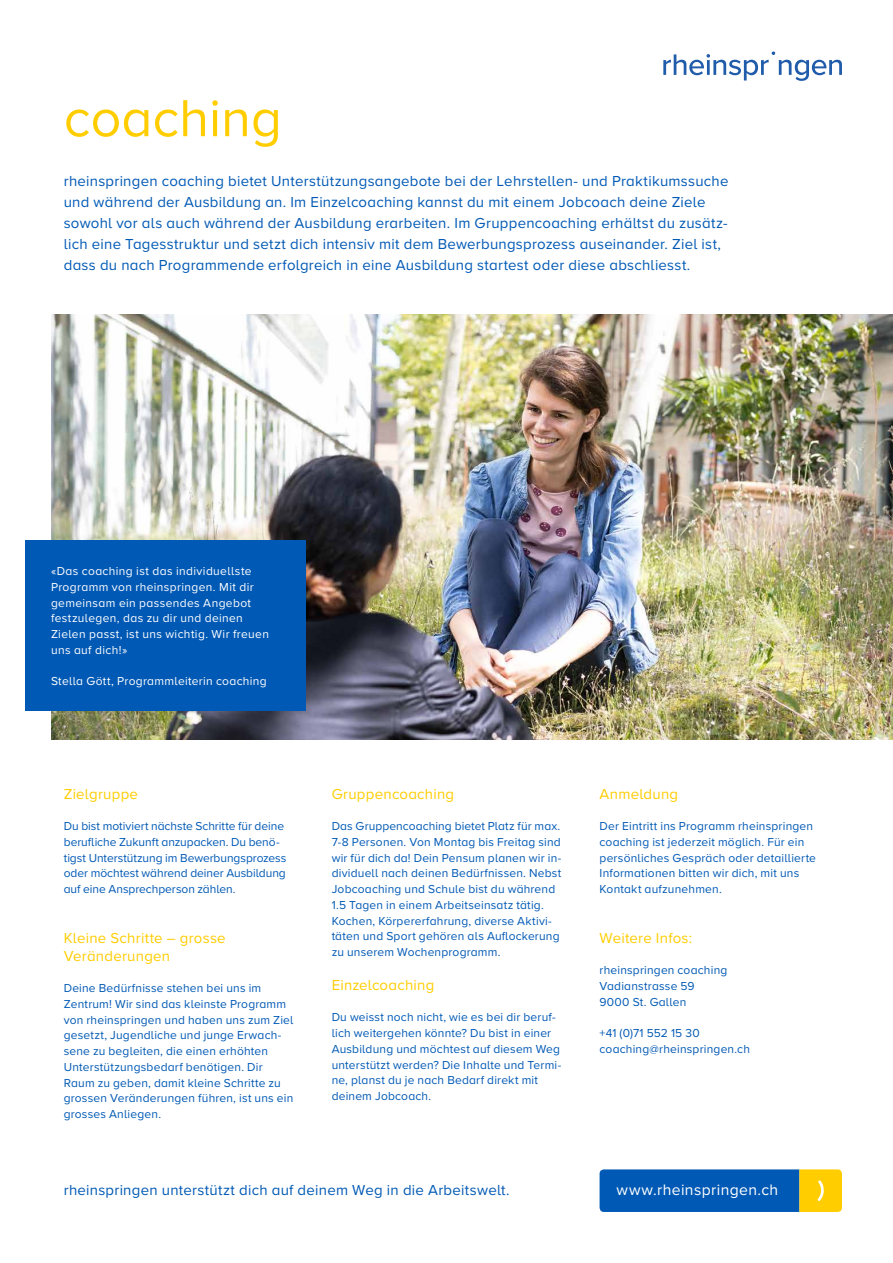
<style>
.page{position:relative;width:893px;height:1263px;background:#fff}
.page>*{position:absolute;margin:0;border:0;box-sizing:border-box;transform-origin:0 0}
.t1{font:54px "Proxima Nova A";color:#ffcd00}
.t2{font:15.75px "Proxima Nova A";letter-spacing:.025em;color:#fff}
.t3{font:15px/21px "Proxima Nova A";letter-spacing:.015em;color:#0059b5}
.t4{font:15px/18px "Proxima Nova A";letter-spacing:.015em;color:#ffcd00}
.t5{font:12px/15.8px "Proxima Nova A";letter-spacing:.015em;color:#0059b5}
.t6{font:12px/15.8px "Proxima Nova A";letter-spacing:.03em;color:#fff}
.t7{font:12px/15.8px "Proxima Nova A";letter-spacing:-.005em;color:#0059b5}
</style>
<div class="page">
<svg style="left:663px;top:51px;width:179px;height:30px"></svg>
<svg style="left:600px;top:1169px;width:242px;height:43px;background:#2e6f98"></svg>
<img style="left:51px;top:315px;width:842px;height:425px">
<div style="left:26px;top:540px;width:280px;height:171px;background:#0059b5"></div>
<h1 class="t1" style="left:64px;top:78px;width:220px">coaching</h1>
<p class="t3" style="left:64px;top:170px;width:666px">rheinspringen coaching bietet Unterstützungsangebote bei der Lehrstellen- und Praktikumssuche und während der Ausbildung an. Im Einzelcoaching kannst du mit einem Jobcoach deine Ziele sowohl vor als auch während der Ausbildung erarbeiten. Im Gruppencoaching erhältst du zusätz&shy;lich eine Tagesstruktur und setzt dich intensiv mit dem Bewerbungsprozess auseinander. Ziel ist, dass du nach Programmende erfolgreich in eine Ausbildung startest oder diese abschliesst.</p>
<p class="t6" style="left:51px;top:563px;width:219px">«Das coaching ist das individuellste<br>Programm von rheinspringen. Mit dir gemeinsam ein passendes Angebot festzulegen, das zu dir und deinen<br>Zielen passt, ist uns wichtig. Wir freuen uns auf dich!»</p>
<p class="t6" style="left:51px;top:673px;width:217px">Stella Gött, Programmleiterin coaching</p>
<p class="t4" style="left:64px;top:784px;width:76px">Zielgruppe</p>
<p class="t7" style="left:64px;top:818px;width:224px">Du bist motiviert nächste Schritte für deine berufliche Zukunft anzupacken. Du benö&shy;tigst Unterstützung im Bewerbungsprozess oder möchtest während deiner Ausbildung auf eine Ansprechperson zählen.</p>
<p class="t4" style="left:64px;top:928px;width:163px">Kleine Schritte – grosse<br>Veränderungen</p>
<p class="t5" style="left:64px;top:980px;width:231px">Deine Bedürfnisse stehen bei uns im Zentrum! Wir sind das kleinste Programm von rheinspringen und haben uns zum Ziel gesetzt, Jugendliche und junge Erwach&shy;sene zu begleiten, die einen erhöhten Unterstützungsbedarf benötigen. Dir Raum zu geben, damit kleine Schritte zu grossen Veränderungen führen, ist uns ein grosses Anliegen.</p>
<p class="t4" style="left:332px;top:784px;width:124px">Gruppencoaching</p>
<p class="t5" style="left:332px;top:818px;width:231px">Das Gruppencoaching bietet Platz für max.<br>7-8 Personen. Von Montag bis Freitag sind wir für dich da! Dein Pensum planen wir in&shy;dividuell nach deinen Bedürfnissen. Nebst Jobcoaching und Schule bist du während 1.5 Tagen in einem Arbeitseinsatz tätig.<br>Kochen, Körpererfahrung, diverse Aktivi&shy;täten und Sport gehören als Auflockerung zu unserem Wochenprogramm.</p>
<p class="t4" style="left:332px;top:975px;width:104px">Einzelcoaching</p>
<p class="t5" style="left:332px;top:1009px;width:231px">Du weisst noch nicht, wie es bei dir beruf&shy;lich weitergehen könnte? Du bist in einer Ausbildung und möchtest auf diesem Weg unterstützt werden? Die Inhalte und Termi&shy;ne, planst du je nach Bedarf direkt mit deinem Jobcoach.</p>
<p class="t3" style="left:64px;top:1179px;width:447px">rheinspringen unterstützt dich auf deinem Weg in die Arbeitswelt.</p>
<p class="t4" style="left:600px;top:784px;width:80px">Anmeldung</p>
<p class="t5" style="left:600px;top:818px;width:218px">Der Eintritt ins Programm rheinspringen coaching ist jederzeit möglich. Für ein persönliches Gespräch oder detaillierte Informationen bitten wir dich, mit uns Kontakt aufzunehmen.</p>
<p class="t4" style="left:600px;top:928px;width:94px">Weitere Infos:</p>
<p class="t5" style="left:600px;top:962px;width:129px">rheinspringen coaching<br>Vadianstrasse 59<br>9000 St. Gallen</p>
<p class="t5" style="left:600px;top:1025px;width:152px">+41 (0)71 552 15 30 coaching@rheinspringen.ch</p>
<h2 class="t2" style="left:617px;top:1178px;width:163px">www.rheinspringen.ch</h2>
</div>
